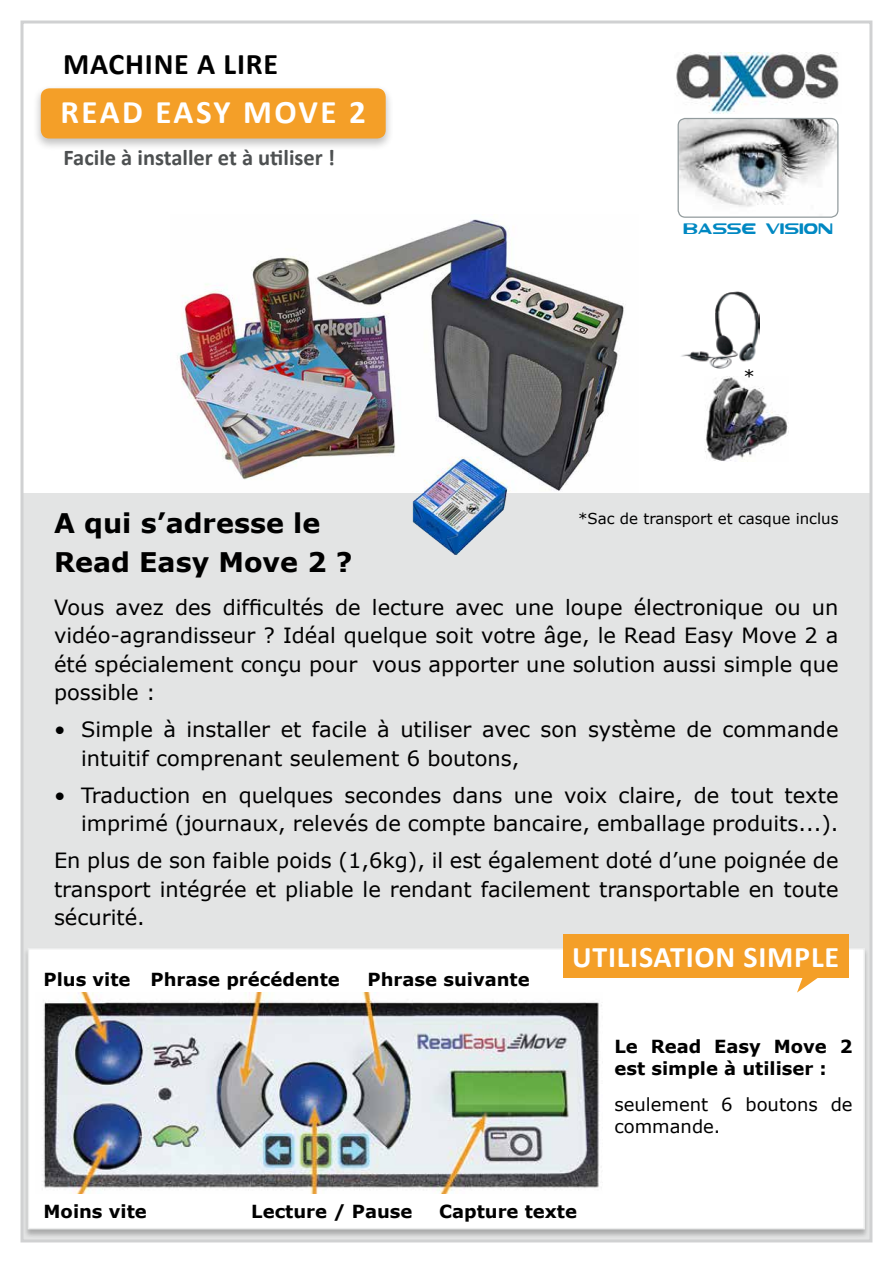
<style>
.page{position:relative;width:893px;height:1263px;background:#fff}
.page>*{position:absolute;margin:0;border:0;box-sizing:border-box;transform-origin:0 0}
.t1{font:700 33px "Calibri";letter-spacing:.075em;color:#fff}
.t2{font:700 30px "Calibri";letter-spacing:.025em;color:#fff}
.t3{font:700 30px "Calibri";letter-spacing:.025em;color:#000}
.t4{font:700 27px/39px "Verdana";color:#000}
.t5{font:700 22.5px "Calibri";color:#4d5051}
.t6{font:21.9px "Sevilalias Esra Lite";letter-spacing:.025em;color:#0088c2;scale:.8 1}
.t7{font:21px/28.5px "Verdana";color:#000;text-align:justify}
.t8{font:700 18px/21.6px "Verdana";color:#000}
.t9{font:18px/21.6px "Verdana";color:#000}
.t10{font:15px "Verdana";color:#000}
</style>
<div class="page">
<div style="left:22px;top:493px;width:849px;height:748px;background:#e3e4e4"></div>
<img style="left:676px;top:53px;width:163px;height:60px">
<div style="left:33px;top:84px;width:361px;height:67px;background:#000;opacity:.25"></div>
<div style="left:41px;top:88px;width:345px;height:50px;background:#f49f28;border-radius:9px"></div>
<div style="left:23px;top:947px;width:847px;height:291px;background:#000;opacity:.25"></div>
<div style="left:28px;top:948px;width:837px;height:281px;background:#fff;border:2px solid #eceded"></div>
<svg style="left:563px;top:935px;width:285px;height:57px"></svg>
<img style="left:43px;top:993px;width:559px;height:200px">
<img style="left:678px;top:119px;width:160px;height:98px">
<div style="left:678px;top:118px;width:160px;height:100px;border:1px solid #929b9d;border-radius:7px"></div>
<img style="left:177px;top:219px;width:447px;height:336px">
<img style="left:681px;top:292px;width:78px;height:76px">
<img style="left:705px;top:376px;width:84px;height:85px">
<h2 class="t3" style="left:63px;top:44px;width:216px">MACHINE A LIRE</h2>
<h1 class="t1" style="left:60px;top:91px;width:307px">READ EASY MOVE 2</h1>
<p class="t5" style="left:64px;top:143px;width:273px">Facile à installer et à utiliser !</p>
<p class="t6" style="left:683px;top:214px;width:188px">BASSE VISION</p>
<p class="t9" style="left:743px;top:365px;width:13px">*</p>
<p class="t10" style="left:578px;top:508px;width:262px">*Sac de transport et casque inclus</p>
<p class="t4" style="left:54px;top:503px;width:300px">A qui s’adresse le<br>Read Easy Move 2 ?</p>
<p class="t7" style="left:54px;top:592px;width:786px">Vous avez des difficultés de lecture avec une loupe électronique ou un vidéo-agrandisseur ? Idéal quelque soit votre âge, le Read Easy Move 2 a été spécialement conçu pour vous apporter une solution aussi simple que possible :</p>
<p class="t7" style="left:81px;top:715px;width:759px;text-indent:-27px">• Simple à installer et facile à utiliser avec son système de commande intuitif comprenant seulement 6 boutons,</p>
<p class="t7" style="left:54px;top:780px;width:786px;text-align:right">• Traduction en quelques secondes dans une voix claire, de tout texte imprimé (journaux, relevés de compte bancaire, emballage produits...).</p>
<p class="t7" style="left:54px;top:846px;width:786px">En plus de son faible poids (1,6kg), il est également doté d’une poignée de transport intégrée et pliable le rendant facilement transportable en toute sécurité.</p>
<p class="t8" style="left:44px;top:968px;width:298px">Plus vite Phrase précédente</p>
<p class="t8" style="left:368px;top:968px;width:164px">Phrase suivante</p>
<h2 class="t2" style="left:572px;top:938px;width:268px">UTILISATION SIMPLE</h2>
<p class="t8" style="left:614px;top:1036px;width:240px">Le Read Easy Move 2 est simple à utiliser :</p>
<p class="t9" style="left:614px;top:1093px;width:240px">seulement 6 boutons de commande.</p>
<p class="t8" style="left:44px;top:1200px;width:105px">Moins vite</p>
<p class="t8" style="left:251px;top:1200px;width:163px">Lecture / Pause</p>
<p class="t8" style="left:439px;top:1200px;width:140px">Capture texte</p>
</div>
